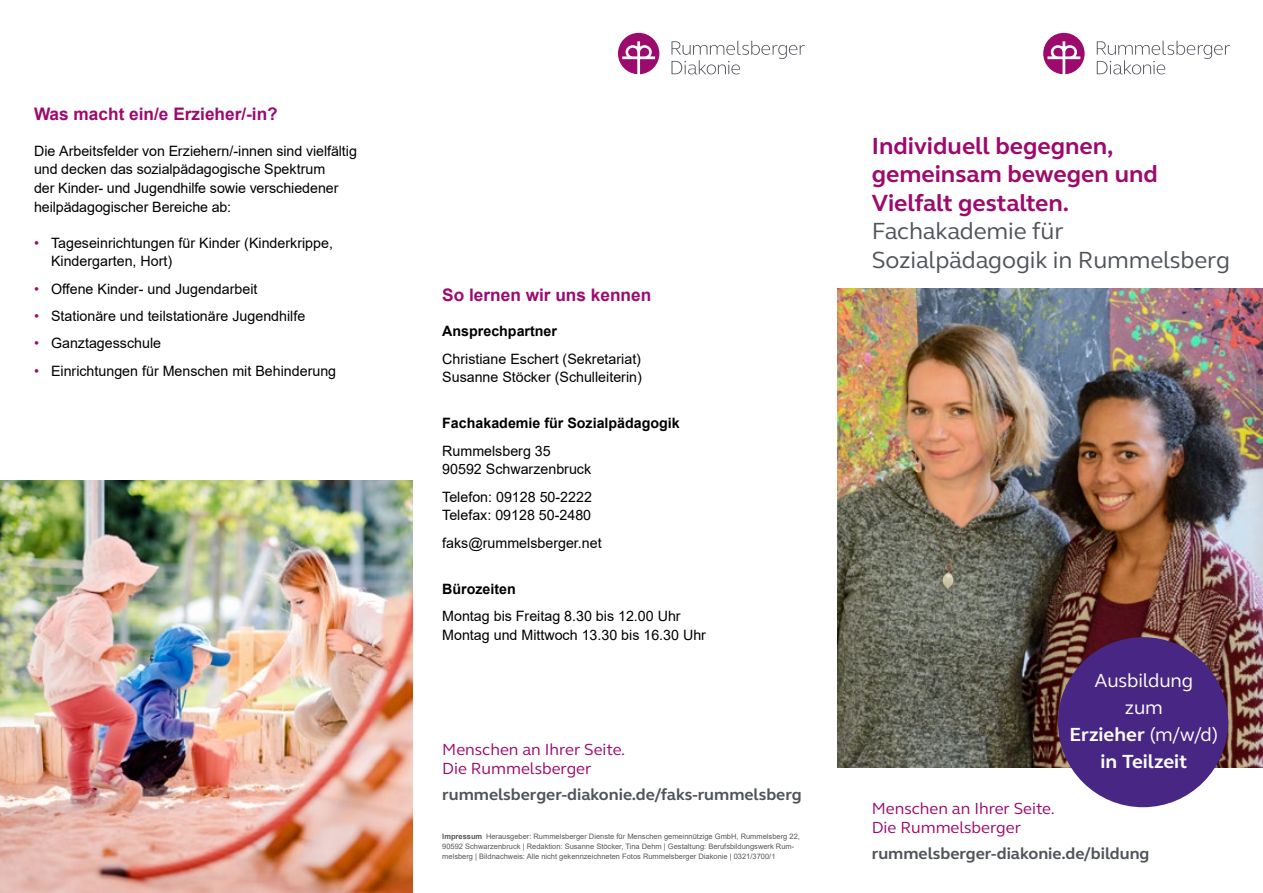
<style>
.page{position:relative;width:1263px;height:893px;background:#fff}
.page>*{position:absolute;margin:0;border:0;box-sizing:border-box;transform-origin:0 0}
.t1{font:700 24px/28.5px "FS Elliot";color:#9d0a6d}
.t2{font:24px/28.5px "FS Elliot";letter-spacing:-.005em;color:#50535a}
.t3{font:19.5px/27px "FS Elliot";letter-spacing:-.01em;color:#fff;text-align:center}
.t4{font:700 17.25px "Arial";color:#9d0a6d}
.t5{font:700 16.5px "FS Elliot";color:#50535a}
.t6{font:16.5px/19.5px "FS Elliot";color:#9d0a6d}
.t7{font:14.25px/18.8px "Arial";color:#000}
.t8{font:700 14.25px "Arial";color:#000}
.t9{font:7.5px/9.8px "Arial";color:#575756}
.s1{color:#9d0a6d}
.s2{font-weight:700}
</style>
<div class="page">
<img style="left:0;top:480px;width:412px;height:413px">
<svg style="left:671px;top:41px;width:134px;height:33px"></svg>
<svg style="left:618px;top:33px;width:41px;height:41px"></svg>
<svg style="left:1097px;top:41px;width:133px;height:33px"></svg>
<svg style="left:1043px;top:33px;width:41px;height:41px"></svg>
<img style="left:838px;top:288px;width:425px;height:479px">
<div style="left:1058px;top:637px;width:170px;height:170px;background:#482683;border-radius:50%"></div>
<p class="t4" style="left:34px;top:102px;width:245px">Was macht ein/e Erzieher/-in?</p>
<p class="t7" style="left:34px;top:141px;width:324px">Die Arbeitsfelder von Erziehern/-innen sind vielfältig und decken das sozialpädagogische Spektrum<br>der Kinder- und Jugendhilfe sowie verschiedener heilpädagogischer Bereiche ab:</p>
<p class="t7" style="left:51px;top:233px;width:283px;text-indent:-17px"><span class="s1">•</span> Tageseinrichtungen für Kinder (Kinderkrippe,<br>Kindergarten, Hort)</p>
<p class="t7" style="left:34px;top:279px;width:225px"><span class="s1">•</span> Offene Kinder- und Jugendarbeit</p>
<p class="t7" style="left:34px;top:306px;width:273px"><span class="s1">•</span> Stationäre und teilstationäre Jugendhilfe</p>
<p class="t7" style="left:34px;top:334px;width:129px"><span class="s1">•</span> Ganztagesschule</p>
<p class="t7" style="left:34px;top:361px;width:304px"><span class="s1">•</span> Einrichtungen für Menschen mit Behinderung</p>
<p class="t4" style="left:442px;top:282px;width:210px">So lernen wir uns kennen</p>
<p class="t8" style="left:442px;top:321px;width:116px">Ansprechpartner</p>
<p class="t7" style="left:442px;top:349px;width:201px">Christiane Eschert (Sekretariat)<br>Susanne Stöcker (Schulleiterin)</p>
<p class="t8" style="left:442px;top:413px;width:239px">Fachakademie für Sozialpädagogik</p>
<p class="t7" style="left:442px;top:441px;width:150px">Rummelsberg 35<br>90592 Schwarzenbruck</p>
<p class="t7" style="left:442px;top:487px;width:151px">Telefon: 09128 50-2222<br>Telefax: 09128 50-2480</p>
<p class="t7" style="left:442px;top:533px;width:161px">faks@rummelsberger.net</p>
<p class="t8" style="left:442px;top:579px;width:75px">Bürozeiten</p>
<p class="t7" style="left:442px;top:606px;width:265px">Montag bis Freitag 8.30 bis 12.00 Uhr<br>Montag und Mittwoch 13.30 bis 16.30 Uhr</p>
<p class="t6" style="left:442px;top:739px;width:185px">Menschen an Ihrer Seite.<br>Die Rummelsberger</p>
<p class="t5" style="left:442px;top:783px;width:361px">rummelsberger-diakonie.de/faks-rummelsberg</p>
<p class="t9" style="left:442px;top:832px;width:359px"><span class="s2">Impressum</span> Herausgeber: Rummelsberger Dienste für Menschen gemeinnützige GmbH, Rummelsberg 22,<br>90592 Schwarzenbruck | Redaktion: Susanne Stöcker, Tina Dehm | Gestaltung: Berufsbildungswerk Rum&shy;melsberg | Bildnachweis: Alle nicht gekennzeichneten Fotos Rummelsberger Diakonie | 0321/3700/1</p>
<h1 class="t1" style="left:872px;top:131px;width:288px">Individuell begegnen, gemeinsam bewegen und<br>Vielfalt gestalten.</h1>
<h1 class="t2" style="left:872px;top:216px;width:360px">Fachakademie für<br>Sozialpädagogik in Rummelsberg</h1>
<h2 class="t3" style="left:1069px;top:667px;width:150px">Ausbildung<br>zum<br><span class="s2">Erzieher</span> (m/w/d) <span class="s2">in Teilzeit</span></h2>
<p class="t6" style="left:872px;top:798px;width:185px">Menschen an Ihrer Seite.<br>Die Rummelsberger</p>
<p class="t5" style="left:872px;top:842px;width:279px">rummelsberger-diakonie.de/bildung</p>
</div>
